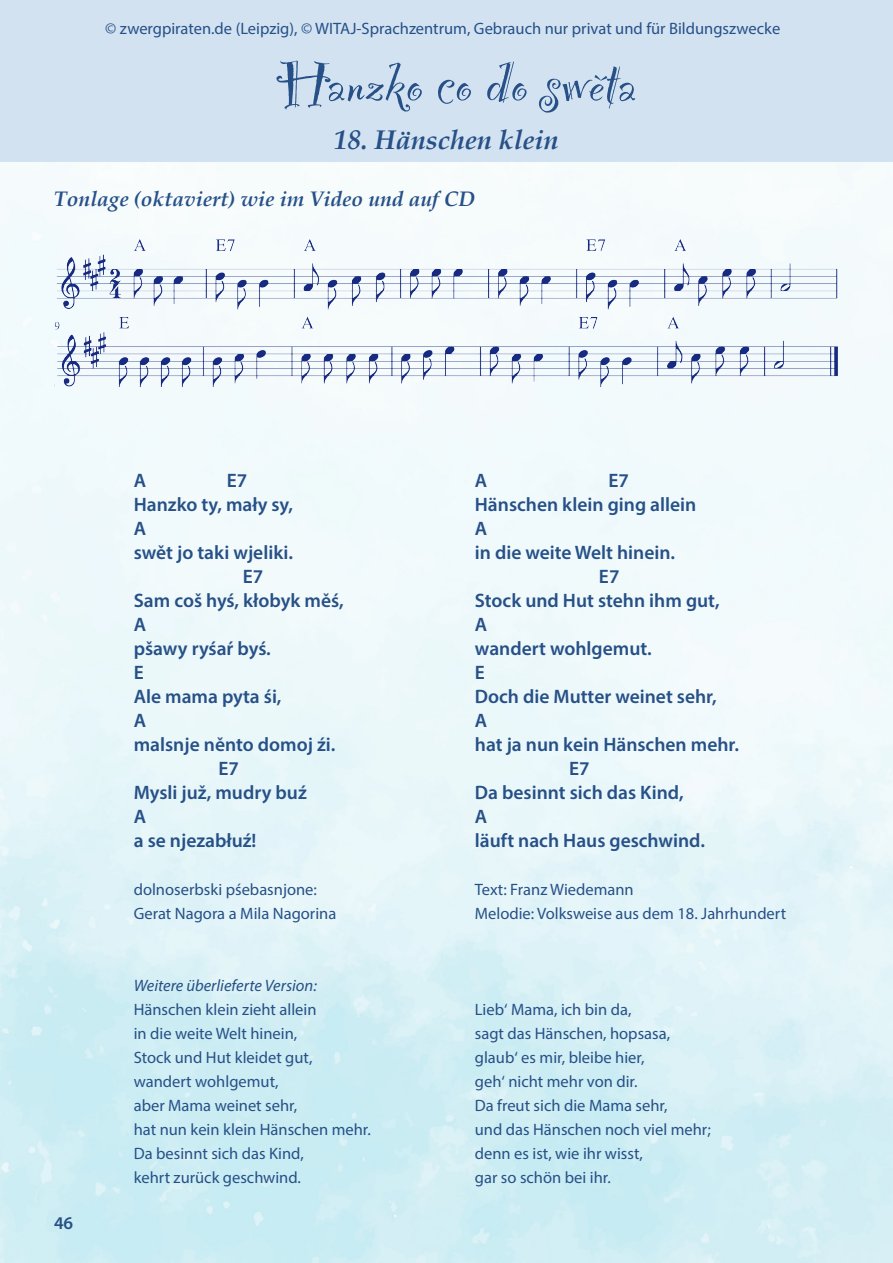
<style>
.page{position:relative;width:893px;height:1263px;background:#fff}
.page>*{position:absolute;margin:0;border:0;box-sizing:border-box;transform-origin:0 0}
.t1{font:italic 700 27px "Book Antiqua";color:#265087}
.t2{font:italic 700 21px "Book Antiqua";color:#265087}
.t3{font:600 19.5px "Myriad Pro";color:#265087}
.t4{font:600 18px "Myriad Pro";color:#265087}
.t5{font:16.5px "Myriad Pro";color:#265087}
.t6{font:italic 16.5px "Myriad Pro";color:#265087}
</style>
<div class="page">
<div style="left:0;top:0;width:893px;height:162px;background:#d2e2f1"></div>
<svg style="left:276px;top:61px;width:359px;height:52px"></svg>
<img style="left:54px;top:233px;width:785px;height:167px">
<p class="t5" style="left:105px;top:18px;width:676px">© zwergpiraten.de (Leipzig), © WITAJ-Sprachzentrum, Gebrauch nur privat und für Bildungszwecke</p>
<p class="t1" style="left:334px;top:124px;width:226px">18. Hänschen klein</p>
<p class="t2" style="left:54px;top:186px;width:423px">Tonlage (oktaviert) wie im Video und auf CD</p>
<p class="t4" style="left:54px;top:1211px;width:21px">46</p>
<p class="t3" style="left:134px;top:468px;width:14px">A</p>
<p class="t3" style="left:227px;top:468px;width:22px">E7</p>
<p class="t3" style="left:134px;top:492px;width:161px">Hanzko ty, mały sy,</p>
<p class="t3" style="left:134px;top:516px;width:14px">A</p>
<p class="t3" style="left:134px;top:540px;width:161px">swět jo taki wjeliki.</p>
<p class="t3" style="left:243px;top:564px;width:22px">E7</p>
<p class="t3" style="left:134px;top:588px;width:211px">Sam coš hyś, kłobyk měś,</p>
<p class="t3" style="left:134px;top:612px;width:14px">A</p>
<p class="t3" style="left:134px;top:636px;width:139px">pšawy ryśaŕ byś.</p>
<p class="t3" style="left:134px;top:660px;width:12px">E</p>
<p class="t3" style="left:134px;top:684px;width:149px">Ale mama pyta śi,</p>
<p class="t3" style="left:134px;top:708px;width:14px">A</p>
<p class="t3" style="left:134px;top:732px;width:203px">malsnje něnto domoj źi.</p>
<p class="t3" style="left:218px;top:756px;width:22px">E7</p>
<p class="t3" style="left:134px;top:780px;width:175px">Mysli juž, mudry buź</p>
<p class="t3" style="left:134px;top:804px;width:14px">A</p>
<p class="t3" style="left:134px;top:828px;width:124px">a se njezabłuź!</p>
<p class="t5" style="left:134px;top:879px;width:185px">dolnoserbski pśebasnjone:</p>
<p class="t5" style="left:134px;top:903px;width:204px">Gerat Nagora a Mila Nagorina</p>
<p class="t6" style="left:134px;top:975px;width:185px">Weitere überlieferte Version:</p>
<p class="t5" style="left:134px;top:999px;width:184px">Hänschen klein zieht allein</p>
<p class="t5" style="left:134px;top:1023px;width:165px">in die weite Welt hinein,</p>
<p class="t5" style="left:134px;top:1047px;width:180px">Stock und Hut kleidet gut,</p>
<p class="t5" style="left:134px;top:1071px;width:146px">wandert wohlgemut,</p>
<p class="t5" style="left:134px;top:1095px;width:165px">aber Mama weinet sehr,</p>
<p class="t5" style="left:134px;top:1119px;width:239px">hat nun kein klein Hänschen mehr.</p>
<p class="t5" style="left:134px;top:1143px;width:172px">Da besinnt sich das Kind,</p>
<p class="t5" style="left:134px;top:1167px;width:169px">kehrt zurück geschwind.</p>
<p class="t3" style="left:475px;top:468px;width:14px">A</p>
<p class="t3" style="left:608px;top:468px;width:22px">E7</p>
<p class="t3" style="left:475px;top:492px;width:223px">Hänschen klein ging allein</p>
<p class="t3" style="left:475px;top:516px;width:14px">A</p>
<p class="t3" style="left:475px;top:540px;width:202px">in die weite Welt hinein.</p>
<p class="t3" style="left:599px;top:564px;width:22px">E7</p>
<p class="t3" style="left:475px;top:588px;width:246px">Stock und Hut stehn ihm gut,</p>
<p class="t3" style="left:475px;top:612px;width:14px">A</p>
<p class="t3" style="left:475px;top:636px;width:178px">wandert wohlgemut.</p>
<p class="t3" style="left:475px;top:660px;width:12px">E</p>
<p class="t3" style="left:475px;top:684px;width:243px">Doch die Mutter weinet sehr,</p>
<p class="t3" style="left:475px;top:708px;width:14px">A</p>
<p class="t3" style="left:475px;top:732px;width:266px">hat ja nun kein Hänschen mehr.</p>
<p class="t3" style="left:569px;top:756px;width:22px">E7</p>
<p class="t3" style="left:475px;top:780px;width:210px">Da besinnt sich das Kind,</p>
<p class="t3" style="left:475px;top:804px;width:14px">A</p>
<p class="t3" style="left:475px;top:828px;width:232px">läuft nach Haus geschwind.</p>
<p class="t5" style="left:475px;top:879px;width:160px">Text: Franz Wiedemann</p>
<p class="t5" style="left:475px;top:903px;width:313px">Melodie: Volksweise aus dem 18. Jahrhundert</p>
<p class="t5" style="left:475px;top:999px;width:158px">Lieb‘ Mama, ich bin da,</p>
<p class="t5" style="left:475px;top:1023px;width:197px">sagt das Hänschen, hopsasa,</p>
<p class="t5" style="left:475px;top:1047px;width:171px">glaub‘ es mir, bleibe hier,</p>
<p class="t5" style="left:475px;top:1071px;width:164px">geh‘ nicht mehr von dir.</p>
<p class="t5" style="left:475px;top:1095px;width:194px">Da freut sich die Mama sehr,</p>
<p class="t5" style="left:475px;top:1119px;width:238px">und das Hänschen noch viel mehr;</p>
<p class="t5" style="left:475px;top:1143px;width:169px">denn es ist, wie ihr wisst,</p>
<p class="t5" style="left:475px;top:1167px;width:137px">gar so schön bei ihr.</p>
</div>
